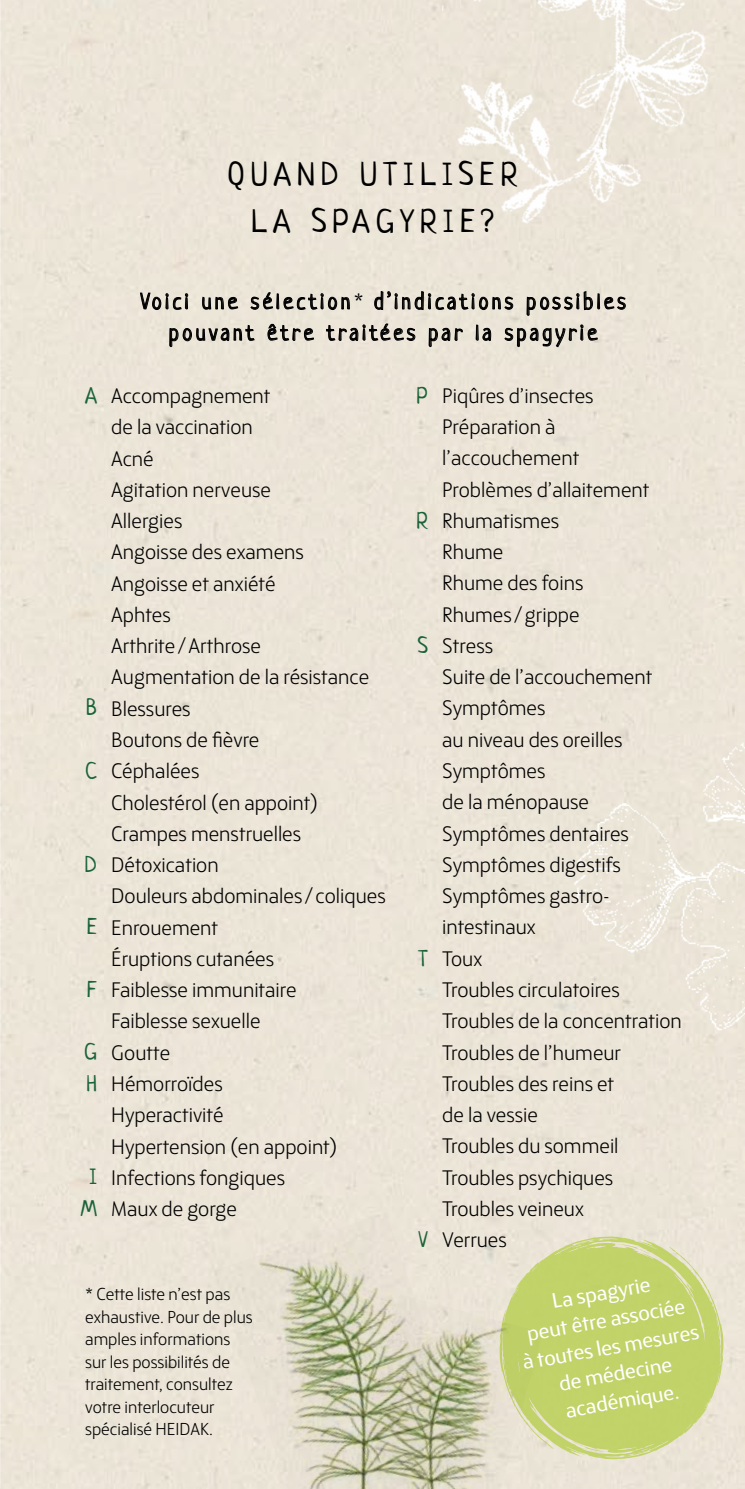
<style>
.page{position:relative;width:745px;height:1489px;background:#fff}
.page>*{position:absolute;margin:0;border:0;box-sizing:border-box;transform-origin:0 0}
.t1{font:32.5px/47.5px "Neucha";letter-spacing:.19em;color:#000;text-align:center}
.t2{font:22.5px/31.2px "Neucha";letter-spacing:.15em;color:#000;text-align:center}
.t3{font:22.5px/31.2px "Neucha";color:#1a6338}
.t4{font:300 21.25px/31.2px "FS Blake";color:#000}
.t5{font:21.25px/27.5px "FS Blake";color:#fff;text-align:center}
.t6{font:300 17.5px/22.5px "FS Blake";color:#000}
.s1{font-family:"FS Blake";font-weight:300}
</style>
<div class="page">
<div style="left:1px;top:0;width:743px;height:1488px;background:#ebe5d8"></div>
<img style="left:442px;top:0;width:278px;height:237px">
<img style="left:0;top:0;width:1px;height:1488px">
<img style="left:570px;top:726px;width:174px;height:319px">
<svg style="left:499px;top:1236px;width:224px;height:223px;background:#cad680"></svg>
<svg style="left:140px;top:293px;width:48px;height:17px"></svg>
<svg style="left:202px;top:297px;width:36px;height:12px"></svg>
<svg style="left:250px;top:292px;width:99px;height:18px;background:#b0aba1"></svg>
<svg style="left:374px;top:291px;width:139px;height:19px;background:#b2ada3"></svg>
<svg style="left:526px;top:291px;width:99px;height:25px;background:#bdb8ad"></svg>
<svg style="left:169px;top:325px;width:85px;height:22px;background:#b8b3a8"></svg>
<svg style="left:267px;top:324px;width:47px;height:17px"></svg>
<svg style="left:326px;top:323px;width:89px;height:18px;background:#aea99f"></svg>
<svg style="left:428px;top:328px;width:34px;height:19px"></svg>
<svg style="left:475px;top:324px;width:16px;height:17px"></svg>
<svg style="left:504px;top:324px;width:93px;height:23px;background:#b7b2a8"></svg>
<img style="left:473px;top:1294px;width:69px;height:194px">
<img style="left:214px;top:1212px;width:259px;height:276px">
<h1 class="t1" style="left:227px;top:150px;width:291px">QUAND UTILISER<br>LA SPAGYRIE?</h1>
<p class="t2" style="left:140px;top:286px;width:486px">Voici une sélection<span class="s1">*</span> d’indications possibles pouvant être traitées par la spagyrie</p>
<p class="t3" style="left:85px;top:379px;width:13px">A</p>
<p class="t3" style="left:86px;top:692px;width:12px">B</p>
<p class="t3" style="left:85px;top:754px;width:13px">C</p>
<p class="t3" style="left:85px;top:848px;width:14px">D</p>
<p class="t3" style="left:87px;top:911px;width:12px">E</p>
<p class="t3" style="left:87px;top:973px;width:12px">F</p>
<p class="t3" style="left:84px;top:1036px;width:14px">G<br>H</p>
<p class="t3" style="left:81px;top:1161px;width:18px;text-align:center">I<br>M</p>
<p class="t4" style="left:111px;top:379px;width:276px">Accompagnement<br>de la vaccination<br>Acné<br>Agitation nerveuse<br>Allergies<br>Angoisse des examens<br>Angoisse et anxiété<br>Aphtes<br>Arthrite / Arthrose<br>Augmentation de la résistance<br>Blessures<br>Boutons de fièvre<br>Céphalées<br>Cholestérol (en appoint)<br>Crampes menstruelles<br>Détoxication<br>Douleurs abdominales / coliques<br>Enrouement<br>Éruptions cutanées<br>Faiblesse immunitaire<br>Faiblesse sexuelle<br>Goutte<br>Hémorroïdes<br>Hyperactivité<br>Hypertension (en appoint)<br>Infections fongiques<br>Maux de gorge</p>
<p class="t3" style="left:416px;top:379px;width:13px">P</p>
<p class="t3" style="left:416px;top:504px;width:13px">R</p>
<p class="t3" style="left:417px;top:629px;width:12px">S</p>
<p class="t3" style="left:418px;top:942px;width:11px">T</p>
<p class="t3" style="left:418px;top:1223px;width:11px">V</p>
<p class="t4" style="left:442px;top:378px;width:241px">Piqûres d’insectes<br>Préparation à l’accouchement<br>Problèmes d’allaitement<br>Rhumatismes<br>Rhume<br>Rhume des foins<br>Rhumes / grippe<br>Stress<br>Suite de l’accouchement<br>Symptômes<br>au niveau des oreilles<br>Symptômes<br>de la ménopause<br>Symptômes dentaires<br>Symptômes digestifs<br>Symptômes gastro&shy;intestinaux<br>Toux<br>Troubles circulatoires<br>Troubles de la concentration<br>Troubles de l’humeur<br>Troubles des reins et<br>de la vessie<br>Troubles du sommeil<br>Troubles psychiques<br>Troubles veineux<br>Verrues</p>
<p class="t6" style="left:85px;top:1281px;width:169px">* Cette liste n’est pas exhaustive. Pour de plus amples informations sur les possibilités de traitement, consultez votre interlocuteur spécialisé HEIDAK.</p>
<p class="t5" style="left:510px;top:1293px;width:180px;rotate:-10deg">La spagyrie<br>peut être associée<br>à toutes les mesures de médecine académique.</p>
</div>
